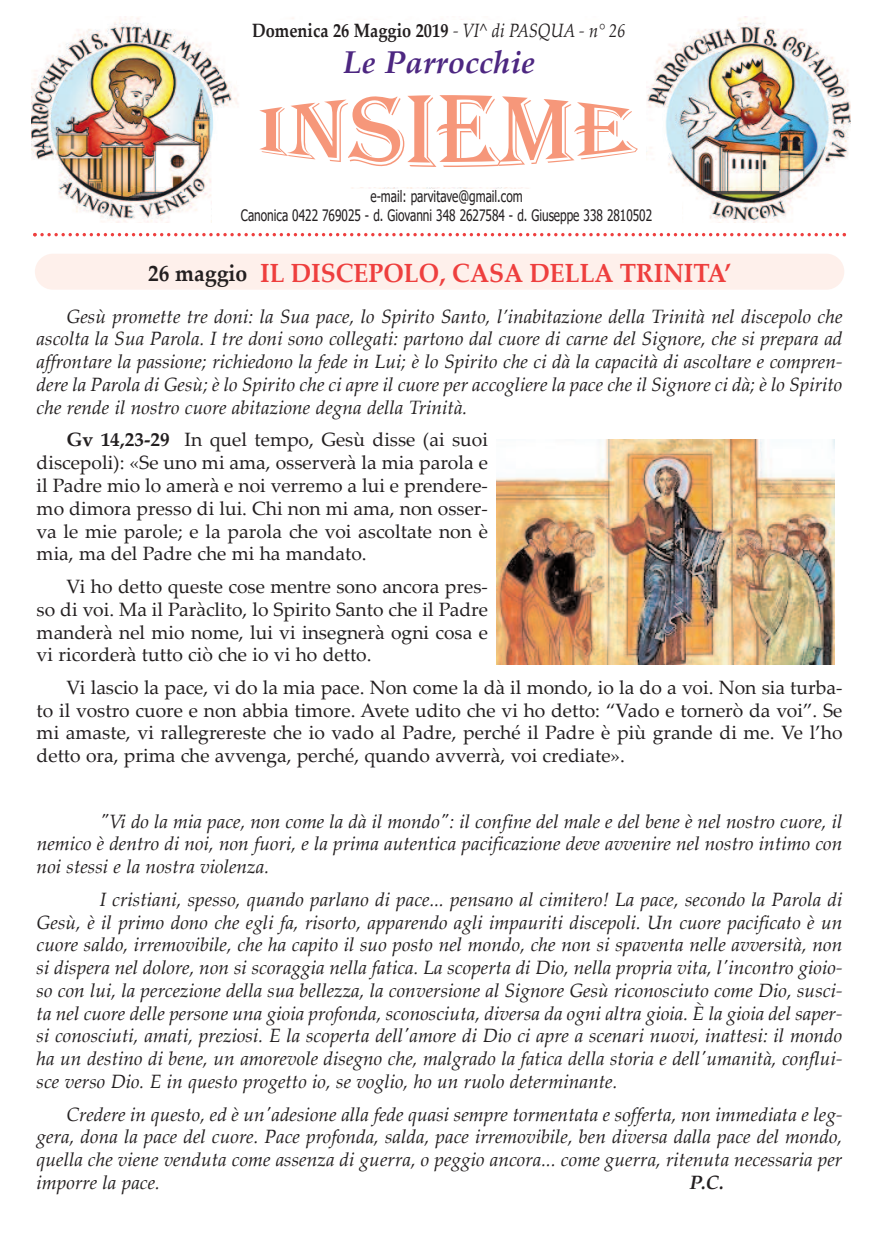
<style>
.page{position:relative;width:874px;height:1241px;background:#fff}
.page>*{position:absolute;margin:0;border:0;box-sizing:border-box;transform-origin:0 0}
.t1{font:italic 700 31.5px "Palatino Linotype";color:#4d2781}
.t2{font:700 26.25px "Palatino Linotype";color:#ee3f3e;scale:.94 1}
.t3{font:italic 19.25px/22.8px "Palatino Linotype";color:#231f20;text-align:justify}
.t4{font:19.25px/22.8px "Palatino Linotype";color:#231f20;text-align:justify}
.t5{font:700 19.25px "Palatino Linotype";color:#231f20;scale:.85 1}
.t6{font:italic 700 19.25px "Palatino Linotype";color:#231f20}
.t7{font:15.75px/18.9px "Tahoma";color:#231f20;text-align:center;scale:.75 1}
.s1{font-weight:400;font-style:italic}
.s2{font-size:22.75px;color:#231f20}
.s3{font-weight:700}
</style>
<div class="page">
<div style="left:35px;top:254px;width:808px;height:35px;background:#fef0eb;border-radius:18px"></div>
<img style="left:32px;top:17px;width:817px;height:206px">
<div style="left:237px;top:21px;width:403px;height:64px;background:#fff"></div>
<div style="left:211px;top:189px;width:470px;height:43px;background:#fff"></div>
<div style="left:251px;top:75px;width:394px;height:112px;background:#fff"></div>
<svg style="left:259px;top:95px;width:378px;height:72px"></svg>
<svg style="left:33px;top:233px;width:812px;height:3px"></svg>
<img style="left:496px;top:439px;width:337px;height:225px">
<p class="t5" style="left:252px;top:23px;width:441px">Domenica 26 Maggio 2019 <span class="s1">- VI^ di PASQUA - n° 26</span></p>
<h1 class="t1" style="left:342px;top:50px;width:194px">Le Parrocchie</h1>
<p class="t7" style="left:241px;top:187px;width:549px">e-mail: parvitave@gmail.com<br>Canonica 0422 769025 - d. Giovanni 348 2627584 - d. Giuseppe 338 2810502</p>
<h2 class="t2" style="left:148px;top:263px;width:621px"><span class="s2">26 maggio</span> IL DISCEPOLO, CASA DELLA TRINITA’</h2>
<p class="t3" style="left:37px;top:307px;width:807px;text-indent:30px">Gesù promette tre doni: la Sua pace, lo Spirito Santo, l’inabitazione della Trinità nel discepolo che ascolta la Sua Parola. I tre doni sono collegati: partono dal cuore di carne del Signore, che si prepara ad affrontare la passione; richiedono la fede in Lui; è lo Spirito che ci dà la capacità di ascoltare e compren&shy;dere la Parola di Gesù; è lo Spirito che ci apre il cuore per accogliere la pace che il Signore ci dà; è lo Spirito che rende il nostro cuore abitazione degna della Trinità.</p>
<p class="t4" style="left:37px;top:430px;width:452px;text-indent:30px"><span class="s3">Gv 14,23-29</span> In quel tempo, Gesù disse (ai suoi discepoli): «Se uno mi ama, osserverà la mia parola e il Padre mio lo amerà e noi verremo a lui e prendere&shy;mo dimora presso di lui. Chi non mi ama, non osser&shy;va le mie parole; e la parola che voi ascoltate non è mia, ma del Padre che mi ha mandato.</p>
<p class="t4" style="left:37px;top:577px;width:452px;text-indent:30px">Vi ho detto queste cose mentre sono ancora pres&shy;so di voi. Ma il Paràclito, lo Spirito Santo che il Padre manderà nel mio nome, lui vi insegnerà ogni cosa e vi ricorderà tutto ciò che io vi ho detto.</p>
<p class="t4" style="left:37px;top:678px;width:807px;text-indent:30px">Vi lascio la pace, vi do la mia pace. Non come la dà il mondo, io la do a voi. Non sia turba&shy;to il vostro cuore e non abbia timore. Avete udito che vi ho detto: “Vado e tornerò da voi”. Se mi amaste, vi rallegrereste che io vado al Padre, perché il Padre è più grande di me. Ve l’ho detto ora, prima che avvenga, perché, quando avverrà, voi crediate».</p>
<p class="t3" style="left:37px;top:811px;width:807px;text-indent:63px">"Vi do la mia pace, non come la dà il mondo": il confine del male e del bene è nel nostro cuore, il nemico è dentro di noi, non fuori, e la prima autentica pacificazione deve avvenire nel nostro intimo con noi stessi e la nostra violenza.</p>
<p class="t3" style="left:37px;top:890px;width:807px;text-indent:63px">I cristiani, spesso, quando parlano di pace... pensano al cimitero! La pace, secondo la Parola di Gesù, è il primo dono che egli fa, risorto, apparendo agli impauriti discepoli. Un cuore pacificato è un cuore saldo, irremovibile, che ha capito il suo posto nel mondo, che non si spaventa nelle avversità, non si dispera nel dolore, non si scoraggia nella fatica. La scoperta di Dio, nella propria vita, l'incontro gioio&shy;so con lui, la percezione della sua bellezza, la conversione al Signore Gesù riconosciuto come Dio, susci&shy;ta nel cuore delle persone una gioia profonda, sconosciuta, diversa da ogni altra gioia. È la gioia del saper&shy;si conosciuti, amati, preziosi. E la scoperta dell'amore di Dio ci apre a scenari nuovi, inattesi: il mondo ha un destino di bene, un amorevole disegno che, malgrado la fatica della storia e dell'umanità, conflui&shy;sce verso Dio. E in questo progetto io, se voglio, ho un ruolo determinante.</p>
<p class="t3" style="left:37px;top:1104px;width:807px;text-indent:30px">Credere in questo, ed è un'adesione alla fede quasi sempre tormentata e sofferta, non immediata e leg&shy;gera, dona la pace del cuore. Pace profonda, salda, pace irremovibile, ben diversa dalla pace del mondo, quella che viene venduta come assenza di guerra, o peggio ancora... come guerra, ritenuta necessaria per imporre la pace.</p>
<p class="t6" style="left:689px;top:1174px;width:36px">P.C.</p>
</div>
